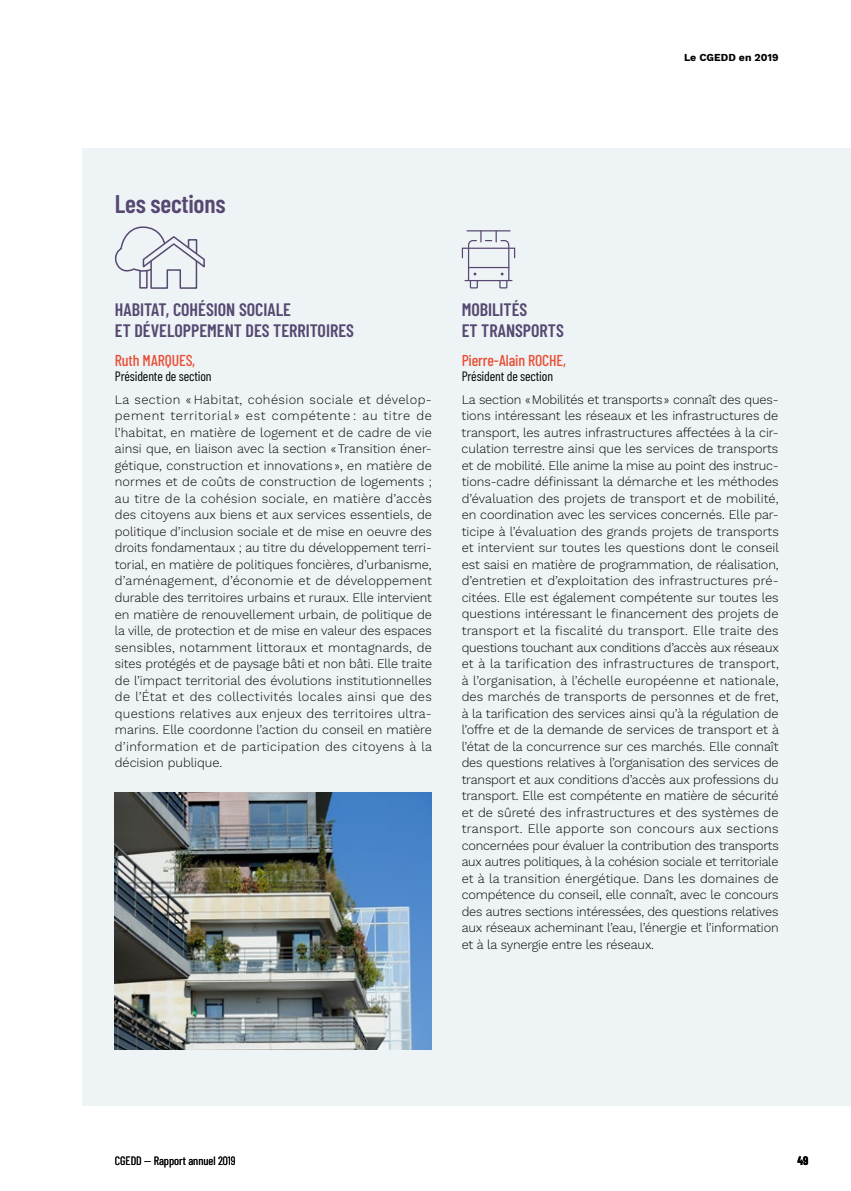
<style>
.page{position:relative;width:851px;height:1191px;background:#fff}
.page>*{position:absolute;margin:0;border:0;box-sizing:border-box;transform-origin:0 0}
.t1{font:600 25.5px "Barlow Condensed";letter-spacing:-.01em;color:#564871}
.t2{font:600 18px/21px "Barlow Condensed";color:#564871}
.t3{font:500 15.75px "Barlow Condensed";letter-spacing:-.01em;color:#e94f35}
.t4{font:13.5px "Barlow Condensed";letter-spacing:-.01em;color:#000}
.t5{font:300 12.75px/16.5px "Work Sans";letter-spacing:-.01em;color:#000;text-align:justify}
.t6{font:12px "Barlow Condensed";color:#000}
.t7{font:700 12px "Barlow Condensed";color:#000}
.t8{font:700 10.5px "Work Sans";color:#000}
</style>
<div class="page">
<div style="left:83px;top:149px;width:767px;height:957px;background:#eef3f5"></div>
<img style="left:115px;top:792px;width:317px;height:257px">
<hr style="left:467px;top:230px;width:43px;height:1px;background:#564871">
<div style="left:461px;top:248px;width:54px;height:10px;border:1px solid #564871"></div>
<hr style="left:465px;top:280px;width:47px;height:1px;background:#564871">
<svg style="left:467px;top:231px;width:43px;height:58px"></svg>
<svg style="left:114px;top:226px;width:91px;height:63px"></svg>
<div style="left:139px;top:270px;width:9px;height:19px;border:2px solid #564871"></div>
<p class="t8" style="left:684px;top:51px;width:96px">Le CGEDD en 2019</p>
<h1 class="t1" style="left:115px;top:185px;width:112px">Les sections</h1>
<h2 class="t2" style="left:115px;top:297px;width:240px">HABITAT, COHÉSION SOCIALE<br>ET DÉVELOPPEMENT DES TERRITOIRES</h2>
<p class="t3" style="left:115px;top:350px;width:82px">Ruth MARQUES,</p>
<p class="t4" style="left:115px;top:368px;width:98px">Présidente de section</p>
<p class="t5" style="left:115px;top:392px;width:319px">La section « Habitat, cohésion sociale et dévelop&shy;pement territorial » est compétente : au titre de l’habitat, en matière de logement et de cadre de vie ainsi que, en liaison avec la section «Transition éner&shy;gétique, construction et innovations », en matière de normes et de coûts de construction de logements ; au titre de la cohésion sociale, en matière d’accès des citoyens aux biens et aux services essentiels, de politique d’inclusion sociale et de mise en oeuvre des droits fondamentaux ; au titre du développement terri&shy;torial, en matière de politiques foncières, d’urbanisme, d’aménagement, d’économie et de développement durable des territoires urbains et ruraux. Elle intervient en matière de renouvellement urbain, de politique de la ville, de protection et de mise en valeur des espaces sensibles, notamment littoraux et montagnards, de sites protégés et de paysage bâti et non bâti. Elle traite de l’impact territorial des évolutions institutionnelles de l’État et des collectivités locales ainsi que des questions relatives aux enjeux des territoires ultra&shy;marins. Elle coordonne l’action du conseil en matière d’information et de participation des citoyens à la décision publique.</p>
<h2 class="t2" style="left:461px;top:297px;width:104px">MOBILITÉS<br>ET TRANSPORTS</h2>
<p class="t3" style="left:461px;top:350px;width:106px">Pierre-Alain ROCHE,</p>
<p class="t4" style="left:461px;top:368px;width:93px">Président de section</p>
<p class="t5" style="left:461px;top:392px;width:319px">La section «Mobilités et transports» connaît des ques&shy;tions intéressant les réseaux et les infrastructures de transport, les autres infrastructures affectées à la cir&shy;culation terrestre ainsi que les services de transports et de mobilité. Elle anime la mise au point des instruc&shy;tions‑cadre définissant la démarche et les méthodes d’évaluation des projets de transport et de mobilité, en coordination avec les services concernés. Elle par&shy;ticipe à l’évaluation des grands projets de transports et intervient sur toutes les questions dont le conseil est saisi en matière de programmation, de réalisation, d’entretien et d’exploitation des infrastructures pré&shy;citées. Elle est également compétente sur toutes les questions intéressant le financement des projets de transport et la fiscalité du transport. Elle traite des questions touchant aux conditions d’accès aux réseaux et à la tarification des infrastructures de transport, à l’organisation, à l’échelle européenne et nationale, des marchés de transports de personnes et de fret, à la tarification des services ainsi qu’à la régulation de l’offre et de la demande de services de transport et à l’état de la concurrence sur ces marchés. Elle connaît des questions relatives à l’organisation des services de transport et aux conditions d’accès aux professions du transport. Elle est compétente en matière de sécurité et de sûreté des infrastructures et des systèmes de transport. Elle apporte son concours aux sections concernées pour évaluer la contribution des transports aux autres politiques, à la cohésion sociale et territoriale et à la transition énergétique. Dans les domaines de compétence du conseil, elle connaît, avec le concours des autres sections intéressées, des questions relatives aux réseaux acheminant l’eau, l’énergie et l’information et à la synergie entre les réseaux.</p>
<p class="t6" style="left:115px;top:1152px;width:122px">CGEDD — Rapport annuel 2019</p>
<p class="t7" style="left:797px;top:1153px;width:12px">49</p>
</div>
